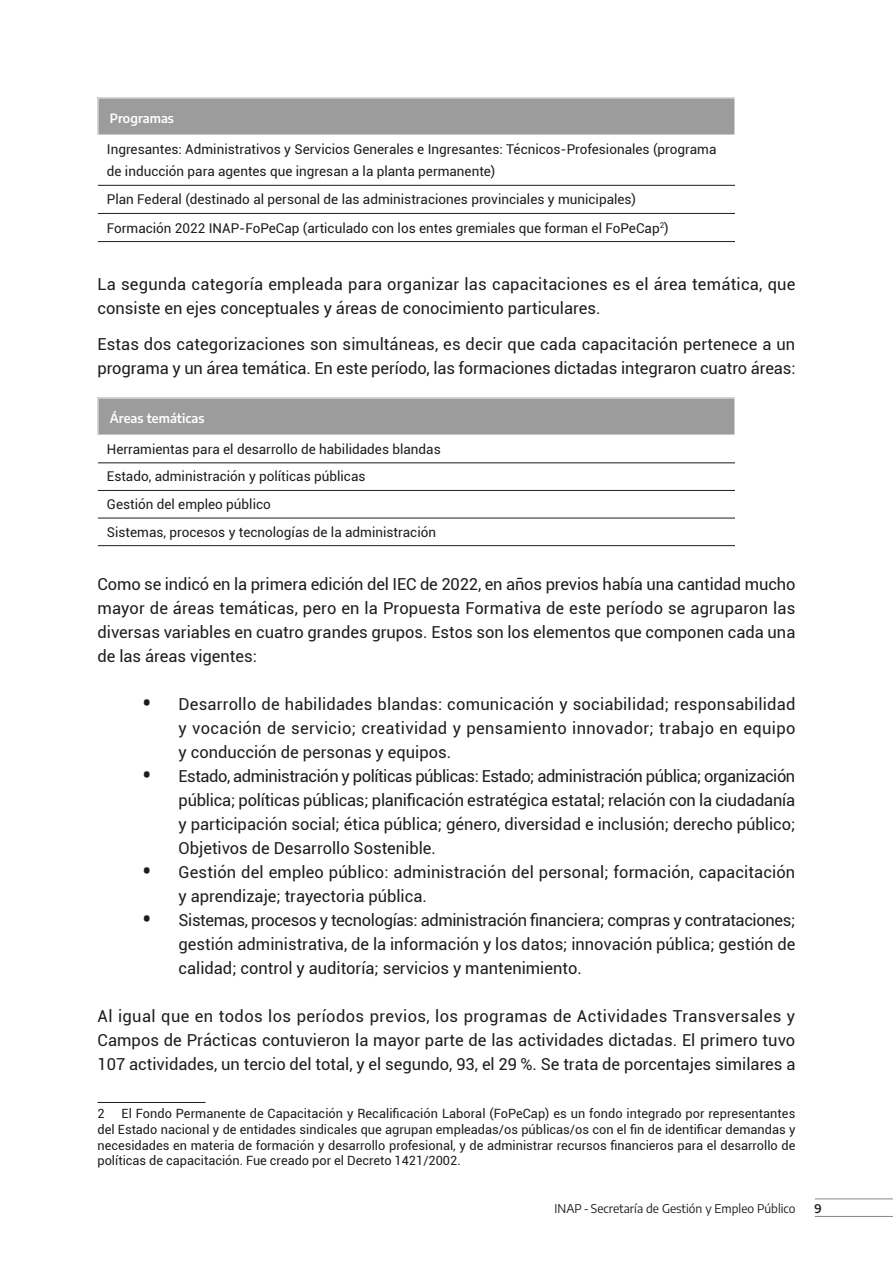
<style>
.page{position:relative;width:893px;height:1263px;background:#fff}
.page>*{position:absolute;margin:0;border:0;box-sizing:border-box;transform-origin:0 0}
.t1{font:16.5px/24px "Roboto";color:#1d1d1b;text-align:justify}
.T1_Columna_izq_texto{font:13.5px/22.5px "Roboto";color:#1d1d1b}
.Nota_al_pie{font:12.75px/15.8px "Roboto";color:#1d1d1b;text-align:justify}
.T1_Encabezado_princi{font:600 12.75px "Encode Sans";color:#fff}
.t2{font:12px "Encode Sans";color:#1d1d1b}
.t3{font:600 12px "Encode Sans";color:#1d1d1b}
.s1{font-weight:700;font-size:24px}
</style>
<div class="page">
<hr style="left:815px;top:1198px;width:78px;height:1px;background:#878787">
<hr style="left:815px;top:1216px;width:78px;height:1px;background:#878787">
<div style="left:98px;top:98px;width:637px;height:37px;background:#9d9c9c"></div>
<svg style="left:98px;top:184px;width:637px;height:29px"></svg>
<hr style="left:98px;top:98px;width:637px;height:1px;background:#fff">
<hr style="left:98px;top:98px;width:1px;height:37px;background:#fff">
<hr style="left:98px;top:213px;width:637px;height:1px;background:#1d1d1b">
<hr style="left:98px;top:185px;width:637px;height:1px;background:#1d1d1b">
<hr style="left:98px;top:241px;width:637px;height:1px;background:#1d1d1b">
<div style="left:98px;top:398px;width:637px;height:37px;background:#9d9c9c"></div>
<svg style="left:98px;top:462px;width:637px;height:56px"></svg>
<hr style="left:98px;top:398px;width:637px;height:1px;background:#fff">
<hr style="left:98px;top:398px;width:1px;height:37px;background:#fff">
<hr style="left:98px;top:463px;width:637px;height:1px;background:#1d1d1b">
<hr style="left:98px;top:490px;width:637px;height:1px;background:#1d1d1b">
<hr style="left:98px;top:518px;width:637px;height:1px;background:#1d1d1b">
<hr style="left:98px;top:545px;width:637px;height:1px;background:#1d1d1b">
<hr style="left:98px;top:1102px;width:108px;height:1px;background:#1d1d1b">
<p class="T1_Encabezado_princi" style="left:110px;top:109px;width:66px">Programas</p>
<p class="T1_Columna_izq_texto" style="left:107px;top:137px;width:611px">Ingresantes: Administrativos y Servicios Generales e Ingresantes: Técnicos-Profesionales (programa de inducción para agentes que ingresan a la planta permanente)</p>
<p class="T1_Columna_izq_texto" style="left:107px;top:188px;width:531px">Plan Federal (destinado al personal de las administraciones provinciales y municipales)</p>
<p class="T1_Columna_izq_texto" style="left:107px;top:216px;width:563px">Formación 2022 INAP-FoPeCap (articulado con los entes gremiales que forman el FoPeCap<sup>2</sup>)</p>
<p class="t1" style="left:98px;top:271px;width:699px">La segunda categoría empleada para organizar las capacitaciones es el área temática, que consiste en ejes conceptuales y áreas de conocimiento particulares.</p>
<p class="t1" style="left:98px;top:331px;width:700px">Estas dos categorizaciones son simultáneas, es decir que cada capacitación pertenece a un programa y un área temática. En este período, las formaciones dictadas integraron cuatro áreas:</p>
<p class="T1_Encabezado_princi" style="left:110px;top:409px;width:96px">Áreas temáticas</p>
<p class="T1_Columna_izq_texto" style="left:107px;top:437px;width:335px">Herramientas para el desarrollo de habilidades blandas</p>
<p class="T1_Columna_izq_texto" style="left:107px;top:465px;width:260px">Estado, administración y políticas públicas</p>
<p class="T1_Columna_izq_texto" style="left:107px;top:492px;width:165px">Gestión del empleo público</p>
<p class="T1_Columna_izq_texto" style="left:107px;top:520px;width:331px">Sistemas, procesos y tecnologías de la administración</p>
<p class="t1" style="left:98px;top:571px;width:699px">Como se indicó en la primera edición del IEC de 2022, en años previos había una cantidad mucho mayor de áreas temáticas, pero en la Propuesta Formativa de este período se agruparon las diversas variables en cuatro grandes grupos. Estos son los elementos que componen cada una de las áreas vigentes:</p>
<p class="t1" style="left:178px;top:691px;width:618px;text-indent:-36px"><span class="s1">•</span> Desarrollo de habilidades blandas: comunicación y sociabilidad; responsabilidad y vocación de servicio; creatividad y pensamiento innovador; trabajo en equipo y conducción de personas y equipos.</p>
<p class="t1" style="left:178px;top:763px;width:618px;text-indent:-36px"><span class="s1">•</span> Estado, administración y políticas públicas: Estado; administración pública; organización pública; políticas públicas; planificación estratégica estatal; relación con la ciudadanía y participación social; ética pública; género, diversidad e inclusión; derecho público; Objetivos de Desarrollo Sostenible.</p>
<p class="t1" style="left:178px;top:859px;width:618px;text-indent:-36px"><span class="s1">•</span> Gestión del empleo público: administración del personal; formación, capacitación y aprendizaje; trayectoria pública.</p>
<p class="t1" style="left:178px;top:907px;width:618px;text-indent:-36px"><span class="s1">•</span> Sistemas, procesos y tecnologías: administración financiera; compras y contrataciones; gestión administrativa, de la información y los datos; innovación pública; gestión de calidad; control y auditoría; servicios y mantenimiento.</p>
<p class="t1" style="left:98px;top:1003px;width:699px">Al igual que en todos los períodos previos, los programas de Actividades Transversales y Campos de Prácticas contuvieron la mayor parte de las actividades dictadas. El primero tuvo 107 actividades, un tercio del total, y el segundo, 93, el 29 %. Se trata de porcentajes similares a</p>
<p class="Nota_al_pie" style="left:98px;top:1105px;width:9px">2</p>
<p class="Nota_al_pie" style="left:98px;top:1105px;width:699px;text-indent:24px">El Fondo Permanente de Capacitación y Recalificación Laboral (FoPeCap) es un fondo integrado por representantes del Estado nacional y de entidades sindicales que agrupan empleadas/os públicas/os con el fin de identificar demandas y necesidades en materia de formación y desarrollo profesional, y de administrar recursos financieros para el desarrollo de políticas de capacitación. Fue creado por el Decreto 1421/2002.</p>
<p class="t2" style="left:555px;top:1200px;width:242px">INAP - Secretaría de Gestión y Empleo Público</p>
<p class="t3" style="left:815px;top:1200px;width:9px">9</p>
</div>
